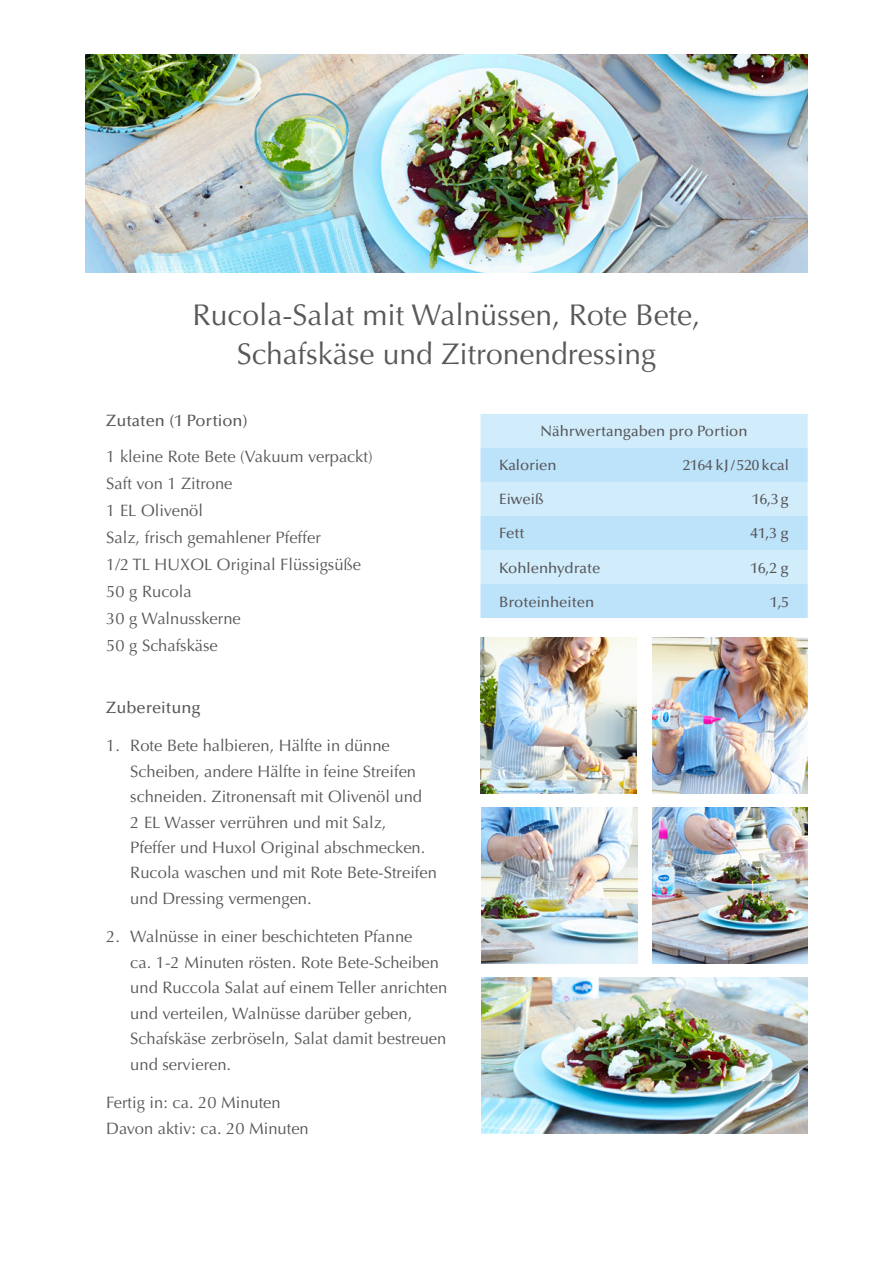
<style>
.page{position:relative;width:893px;height:1263px;background:#fff}
.page>*{position:absolute;margin:0;border:0;box-sizing:border-box;transform-origin:0 0}
.t1{font:30px/39px "Optima LT Pro";color:#57585a;text-align:center}
.t2{font:16.5px/25.5px "Optima LT Pro";color:#57585a}
.t3{font:500 16.5px "Optima LT Pro";color:#57585a}
.t4{font:500 15px "Optima LT Pro";color:#57585a}
</style>
<div class="page">
<img style="left:85px;top:54px;width:723px;height:218px">
<div style="left:480px;top:414px;width:328px;height:34px;background:#d1edfc"></div>
<svg style="left:480px;top:448px;width:328px;height:170px;background:#c5e7fa"></svg>
<img style="left:480px;top:638px;width:156px;height:156px">
<img style="left:652px;top:638px;width:156px;height:156px">
<img style="left:482px;top:807px;width:156px;height:156px">
<img style="left:482px;top:978px;width:326px;height:156px">
<img style="left:652px;top:807px;width:156px;height:156px">
<h1 class="t1" style="left:192px;top:296px;width:509px">Rucola-Salat mit Walnüssen, Rote Bete,<br>Schafskäse und Zitronendressing</h1>
<p class="t3" style="left:106px;top:410px;width:143px">Zutaten (1 Portion)</p>
<p class="t2" style="left:106px;top:443px;width:268px;line-height:27px">1 kleine Rote Bete (Vakuum verpackt)<br>Saft von 1 Zitrone<br>1 EL Olivenöl<br>Salz, frisch gemahlener Pfeffer<br>1/2 TL HUXOL Original Flüssigsüße<br>50 g Rucola<br>30 g Walnusskerne<br>50 g Schafskäse</p>
<p class="t3" style="left:106px;top:697px;width:96px">Zubereitung</p>
<p class="t2" style="left:130px;top:733px;width:308px;text-indent:-24px">1. Rote Bete halbieren, Hälfte in dünne Scheiben, andere Hälfte in feine Streifen schneiden. Zitronensaft mit Olivenöl und<br>2 EL Wasser verrühren und mit Salz,<br>Pfeffer und Huxol Original abschmecken.<br>Rucola waschen und mit Rote Bete-Streifen und Dressing vermengen.</p>
<p class="t2" style="left:130px;top:924px;width:318px;text-indent:-24px">2. Walnüsse in einer beschichteten Pfanne<br>ca. 1-2 Minuten rösten. Rote Bete-Scheiben und Ruccola Salat auf einem Teller anrichten und verteilen, Walnüsse darüber geben, Schafskäse zerbröseln, Salat damit bestreuen und servieren.</p>
<p class="t2" style="left:106px;top:1090px;width:204px">Fertig in: ca. 20 Minuten<br>Davon aktiv: ca. 20 Minuten</p>
<p class="t4" style="left:541px;top:422px;width:209px">Nährwertangaben pro Portion</p>
<p class="t4" style="left:499px;top:456px;width:59px">Kalorien</p>
<p class="t4" style="left:683px;top:456px;width:108px">2164 kJ /520 kcal</p>
<p class="t4" style="left:499px;top:490px;width:46px">Eiweiß</p>
<p class="t4" style="left:752px;top:490px;width:38px">16,3 g</p>
<p class="t4" style="left:499px;top:524px;width:27px">Fett</p>
<p class="t4" style="left:751px;top:524px;width:40px">41,3 g</p>
<p class="t4" style="left:499px;top:558px;width:103px">Kohlenhydrate</p>
<p class="t4" style="left:751px;top:558px;width:40px">16,2 g</p>
<p class="t4" style="left:499px;top:592px;width:97px">Broteinheiten</p>
<p class="t4" style="left:770px;top:592px;width:20px">1,5</p>
</div>
